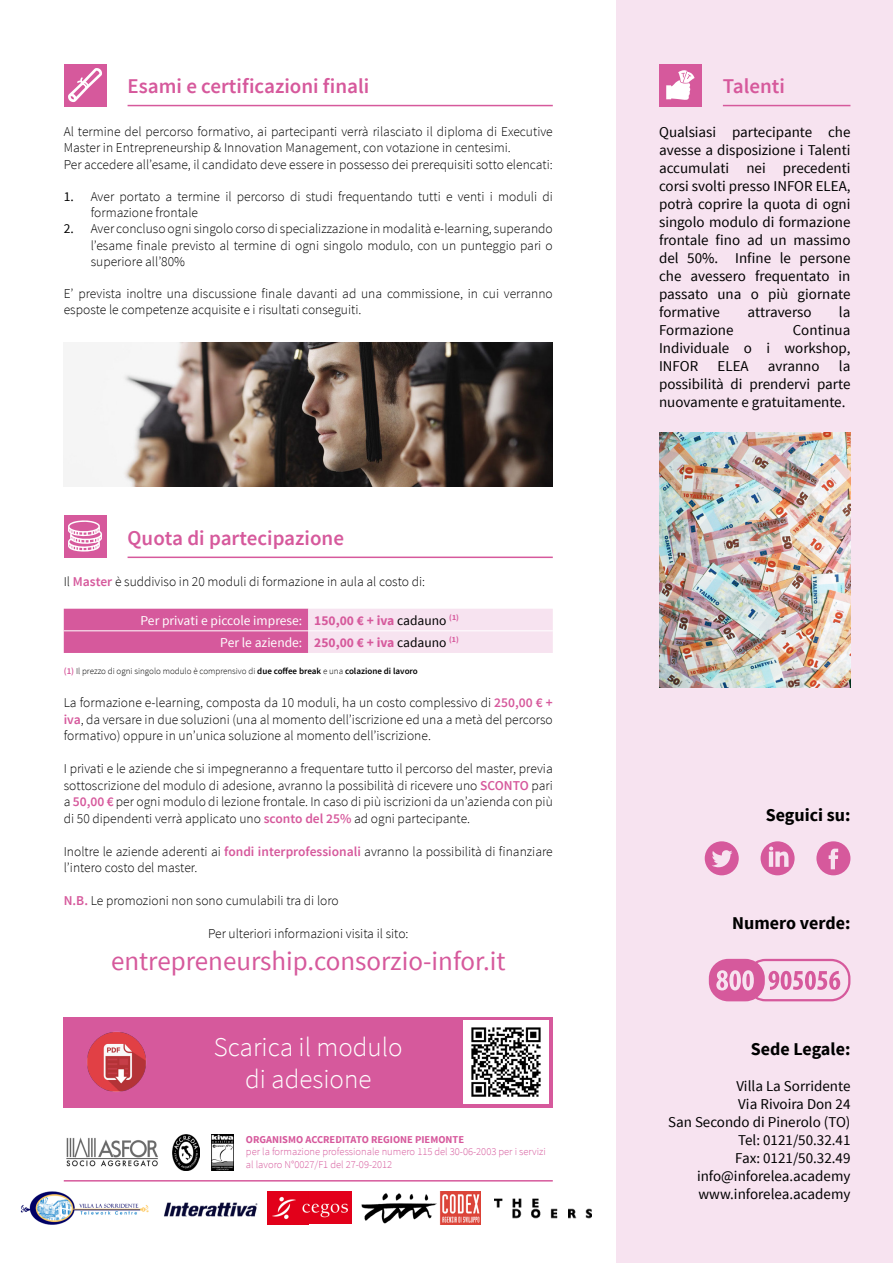
<style>
.page{position:relative;width:893px;height:1263px;background:#fff}
.page>*{position:absolute;margin:0;border:0;box-sizing:border-box;transform-origin:0 0}
.t1{font:27px "Source Sans Pro";color:#d6599c}
.t2{font:300 27px/32.4px "Source Sans Pro";color:#fff;text-align:center}
.t3{font:600 21px "Source Sans Pro";color:#d6599c}
.t4{font:700 18px "Source Sans Pro";color:#000}
.t5{font:15px/18px "Source Sans Pro";color:#000;text-align:justify}
.t6{font:300 13.5px/16.2px "Source Sans Pro";color:#000}
.t7{font:13.5px/22.2px "Source Sans Pro";color:#fff;text-align:right}
.t8{font:300 10.5px/12.6px "Source Sans Pro";color:#d6599c}
.t9{font:700 10.5px "Source Sans Pro";color:#d6599c}
.t10{font:300 9px "Source Sans Pro";color:#000}
.s1{font-weight:400}
.s2{font-weight:600;color:#d6599c}
.s3{font-weight:700;color:#d6599c}
.s4{color:#000}
.s5{font-weight:600}
</style>
<div class="page">
<div style="left:617px;top:0;width:276px;height:1263px;background:#f7e3f0"></div>
<svg style="left:705px;top:841px;width:34px;height:34px"></svg>
<svg style="left:761px;top:841px;width:34px;height:34px"></svg>
<svg style="left:816px;top:841px;width:34px;height:34px"></svg>
<svg style="left:709px;top:959px;width:141px;height:42px"></svg>
<hr style="left:128px;top:105px;width:425px;height:1px;background:#d6599c">
<div style="left:64px;top:64px;width:42px;height:42px;background:#d6599c"></div>
<svg style="left:68px;top:68px;width:34px;height:34px"></svg>
<hr style="left:128px;top:557px;width:425px;height:1px;background:#d6599c">
<div style="left:64px;top:515px;width:42px;height:43px;background:#d6599c"></div>
<svg style="left:68px;top:520px;width:34px;height:31px"></svg>
<svg style="left:64px;top:609px;width:489px;height:44px;background:#e69ec6"></svg>
<hr style="left:64px;top:630px;width:244px;height:1px;background:#fff">
<hr style="left:308px;top:630px;width:245px;height:1px;background:#fff">
<img style="left:66px;top:1137px;width:92px;height:30px">
<img style="left:173px;top:1135px;width:26px;height:35px">
<img style="left:212px;top:1134px;width:21px;height:36px">
<img style="left:20px;top:1192px;width:129px;height:32px">
<img style="left:164px;top:1202px;width:94px;height:15px">
<div style="left:267px;top:1192px;width:85px;height:32px;background:#e3001b"></div>
<img style="left:272px;top:1196px;width:24px;height:24px">
<img style="left:302px;top:1203px;width:46px;height:15px">
<hr style="left:64px;top:1180px;width:489px;height:1px;background:#d6599c">
<div style="left:64px;top:1017px;width:489px;height:90px;background:#d6599c"></div>
<img style="left:87px;top:1031px;width:60px;height:61px">
<hr style="left:723px;top:105px;width:127px;height:1px;background:#d6599c">
<div style="left:659px;top:64px;width:43px;height:42px;background:#d6599c"></div>
<svg style="left:666px;top:70px;width:29px;height:30px"></svg>
<img style="left:64px;top:342px;width:489px;height:144px">
<img style="left:361px;top:1192px;width:120px;height:32px">
<img style="left:495px;top:1198px;width:97px;height:21px">
<img style="left:463px;top:1021px;width:86px;height:82px">
<img style="left:659px;top:432px;width:191px;height:255px">
<h2 class="t3" style="left:128px;top:73px;width:243px">Esami e certificazioni finali</h2>
<p class="t6" style="left:64px;top:124px;width:490px">Al termine del percorso formativo, ai partecipanti verrà rilasciato il diploma di Executive<br>Master in Entrepreneurship &amp; Innovation Management, con votazione in centesimi.<br>Per accedere all’esame, il candidato deve essere in possesso dei prerequisiti sotto elencati:</p>
<p class="t6" style="left:91px;top:188px;width:463px;text-indent:-27px"><span class="s1">1.</span> Aver portato a termine il percorso di studi frequentando tutti e venti i moduli di formazione frontale</p>
<p class="t6" style="left:91px;top:221px;width:463px;text-align:justify;text-indent:-27px"><span class="s1">2.</span> Aver concluso ogni singolo corso di specializzazione in modalità e-learning, superando l’esame finale previsto al termine di ogni singolo modulo, con un punteggio pari o superiore all’80%</p>
<p class="t6" style="left:64px;top:286px;width:490px">E’ prevista inoltre una discussione finale davanti ad una commissione, in cui verranno esposte le competenze acquisite e i risultati conseguiti.</p>
<h2 class="t3" style="left:128px;top:524px;width:218px">Quota di partecipazione</h2>
<p class="t6" style="left:64px;top:574px;width:363px">Il <span class="s2">Master</span> è suddiviso in 20 moduli di formazione in aula al costo di:</p>
<p class="t7" style="left:141px;top:609px;width:320px">Per privati e piccole imprese: <span class="s3">150,00 € + iva</span> <span class="s4">cadauno</span> <sup>(1)<br></sup>Per le aziende: <span class="s3">250,00 € + iva</span> <span class="s4">cadauno</span> <sup>(1)</sup></p>
<p class="t10" style="left:64px;top:666px;width:356px"><span class="s2">(1)</span> Il prezzo di ogni singolo modulo è comprensivo di <span class="s5">due coffee break</span> e una <span class="s5">colazione di lavoro</span></p>
<p class="t6" style="left:64px;top:695px;width:490px;text-align:justify">La formazione e-learning, composta da 10 moduli, ha un costo complessivo di <span class="s2">250,00 € + iva</span>, da versare in due soluzioni (una al momento dell’iscrizione ed una a metà del percorso formativo) oppure in un’unica soluzione al momento dell’iscrizione.</p>
<p class="t6" style="left:64px;top:761px;width:490px;text-align:justify">I privati e le aziende che si impegneranno a frequentare tutto il percorso del master, previa sottoscrizione del modulo di adesione, avranno la possibilità di ricevere uno <span class="s2">SCONTO</span> pari a <span class="s2">50,00 €</span> per ogni modulo di lezione frontale. In caso di più iscrizioni da un’azienda con più di 50 dipendenti verrà applicato uno <span class="s2">sconto del 25%</span> ad ogni partecipante.</p>
<p class="t6" style="left:64px;top:843px;width:490px">Inoltre le aziende aderenti ai <span class="s2">fondi interprofessionali</span> avranno la possibilità di finanziare l’intero costo del master.</p>
<p class="t6" style="left:64px;top:893px;width:277px"><span class="s2">N.B.</span> Le promozioni non sono cumulabili tra di loro</p>
<p class="t6" style="left:208px;top:925px;width:202px">Per ulteriori informazioni visita il sito:</p>
<h1 class="t1" style="left:111px;top:945px;width:396px">entrepreneurship.consorzio-infor.it</h1>
<h1 class="t2" style="left:214px;top:1031px;width:190px">Scarica il modulo di adesione</h1>
<p class="t9" style="left:246px;top:1132px;width:220px">ORGANISMO ACCREDITATO REGIONE PIEMONTE</p>
<p class="t8" style="left:246px;top:1145px;width:301px">per la formazione professionale numero 115 del 30-06-2003 per i servizi al lavoro N°0027/F1 del 27-09-2012</p>
<h2 class="t3" style="left:723px;top:73px;width:64px">Talenti</h2>
<p class="t5" style="left:659px;top:124px;width:193px">Qualsiasi partecipante che avesse a disposizione i Talenti accumulati nei precedenti corsi svolti presso INFOR ELEA, potrà coprire la quota di ogni singolo modulo di formazione frontale fino ad un massimo del 50%. Infine le persone che avessero frequentato in passato una o più giornate formative</p>
<p class="t5" style="left:747px;top:304px;width:66px">attraverso</p>
<p class="t5" style="left:839px;top:304px;width:13px">la</p>
<p class="t5" style="left:659px;top:322px;width:76px">Formazione</p>
<p class="t5" style="left:659px;top:322px;width:193px;text-indent:134px">Continua Individuale o i workshop, INFOR</p>
<p class="t5" style="left:659px;top:358px;width:193px;text-indent:180px">la possibilità di prendervi parte nuovamente e gratuitamente.</p>
<p class="t5" style="left:718px;top:358px;width:32px">ELEA</p>
<p class="t5" style="left:768px;top:358px;width:53px">avranno</p>
<h3 class="t4" style="left:766px;top:804px;width:86px">Seguici su:</h3>
<h3 class="t4" style="left:732px;top:912px;width:120px">Numero verde:</h3>
<h3 class="t4" style="left:751px;top:1038px;width:101px">Sede Legale:</h3>
<p class="t5" style="left:668px;top:1078px;width:184px;text-align:right">Villa La Sorridente<br>Via Rivoira Don 24<br>San Secondo di Pinerolo (TO)<br>Tel: 0121/50.32.41<br>Fax: 0121/50.32.49 info@inforelea.academy www.inforelea.academy</p>
</div>
